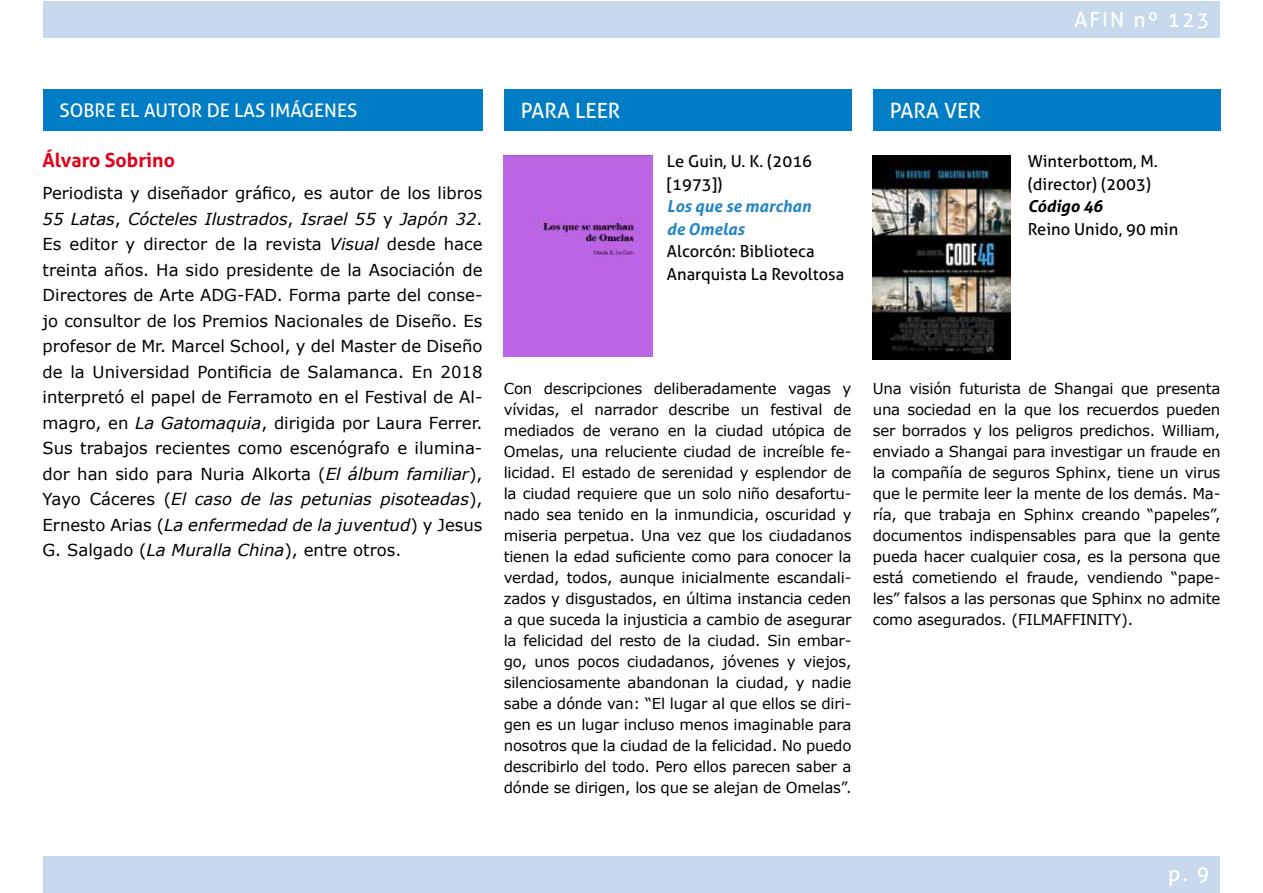
<style>
.page{position:relative;width:1263px;height:893px;background:#fff}
.page>*{position:absolute;margin:0;border:0;box-sizing:border-box;transform-origin:0 0}
.t1{font:21px "Aller";color:#fff}
.t2{font:21px "Aller";letter-spacing:.1em;color:#fff}
.t3{font:700 19.5px "Aller";color:#e2001a}
.t4{font:18.75px "Aller";color:#fff}
.t5{font:16.5px/25.5px "Verdana";color:#000;text-align:justify}
.t6{font:16.5px/22.5px "Aller";color:#000}
.t7{font:italic 700 16.5px/22.5px "Aller";color:#2484c6}
.t8{font:italic 700 16.5px "Aller";color:#000}
.t9{font:15px/21px "Verdana";letter-spacing:-.015em;color:#000;text-align:justify}
.s1{font-style:italic}
</style>
<div class="page">
<div style="left:43px;top:1px;width:1177px;height:37px;background:#c8d9ee"></div>
<div style="left:43px;top:856px;width:1177px;height:37px;background:#c8d9ee"></div>
<div style="left:43px;top:89px;width:439px;height:42px;background:#007dc5"></div>
<div style="left:504px;top:89px;width:347px;height:42px;background:#007dc5"></div>
<img style="left:873px;top:155px;width:138px;height:204px">
<div style="left:873px;top:89px;width:347px;height:42px;background:#007dc5"></div>
<div style="left:504px;top:155px;width:149px;height:201px;background:#bc65e7"></div>
<h1 class="t2" style="left:1074px;top:7px;width:137px">AFIN nº 123</h1>
<p class="t4" style="left:60px;top:99px;width:299px">SOBRE EL AUTOR DE LAS IMÁGENES</p>
<h2 class="t3" style="left:43px;top:148px;width:134px">Álvaro Sobrino</h2>
<p class="t5" style="left:43px;top:180px;width:441px">Periodista y diseñador gráfico, es autor de los libros <span class="s1">55 Latas</span>, <span class="s1">Cócteles Ilustrados</span>, <span class="s1">Israel 55</span> y <span class="s1">Japón 32</span>.<br>Es editor y director de la revista <span class="s1">Visual</span> desde hace treinta años. Ha sido presidente de la Asociación de Directores de Arte ADG-FAD. Forma parte del conse&shy;jo consultor de los Premios Nacionales de Diseño. Es profesor de Mr. Marcel School, y del Master de Diseño de la Universidad Pontificia de Salamanca. En 2018 interpretó el papel de Ferramoto en el Festival de Al&shy;magro, en <span class="s1">La Gatomaquia</span>, dirigida por Laura Ferrer.<br>Sus trabajos recientes como escenógrafo e ilumina&shy;dor han sido para Nuria Alkorta (<span class="s1">El álbum familiar</span>), Yayo Cáceres (<span class="s1">El caso de las petunias pisoteadas</span>), Ernesto Arias (<span class="s1">La enfermedad de la juventud</span>) y Jesus G. Salgado (<span class="s1">La Muralla China</span>), entre otros.</p>
<h1 class="t1" style="left:521px;top:98px;width:101px">PARA LEER</h1>
<p class="t6" style="left:667px;top:150px;width:147px">Le Guin, U. K. (2016 [1973])</p>
<p class="t7" style="left:667px;top:195px;width:146px">Los que se marchan de Omelas</p>
<p class="t6" style="left:667px;top:240px;width:179px">Alcorcón: Biblioteca<br>Anarquista La Revoltosa</p>
<h1 class="t1" style="left:890px;top:98px;width:93px">PARA VER</h1>
<p class="t6" style="left:1028px;top:150px;width:132px">Winterbottom, M. (director) (2003)</p>
<p class="t8" style="left:1028px;top:196px;width:77px">Código 46</p>
<p class="t6" style="left:1028px;top:218px;width:152px">Reino Unido, 90 min</p>
<p class="t9" style="left:504px;top:377px;width:349px">Con descripciones deliberadamente vagas y vívidas, el narrador describe un festival de mediados de verano en la ciudad utópica de Omelas, una reluciente ciudad de increíble fe&shy;licidad. El estado de serenidad y esplendor de la ciudad requiere que un solo niño desafortu&shy;nado sea tenido en la inmundicia, oscuridad y miseria perpetua. Una vez que los ciudadanos tienen la edad suficiente como para conocer la verdad, todos, aunque inicialmente escandali&shy;zados y disgustados, en última instancia ceden a que suceda la injusticia a cambio de asegurar la felicidad del resto de la ciudad. Sin embar&shy;go, unos pocos ciudadanos, jóvenes y viejos, silenciosamente abandonan la ciudad, y nadie sabe a dónde van: “El lugar al que ellos se diri&shy;gen es un lugar incluso menos imaginable para nosotros que la ciudad de la felicidad. No puedo describirlo del todo. Pero ellos parecen saber a dónde se dirigen, los que se alejan de Omelas”.</p>
<p class="t9" style="left:873px;top:377px;width:349px">Una visión futurista de Shangai que presenta una sociedad en la que los recuerdos pueden ser borrados y los peligros predichos. William, enviado a Shangai para investigar un fraude en la compañía de seguros Sphinx, tiene un virus que le permite leer la mente de los demás. Ma&shy;ría, que trabaja en Sphinx creando “papeles”, documentos indispensables para que la gente pueda hacer cualquier cosa, es la persona que está cometiendo el fraude, vendiendo “pape&shy;les” falsos a las personas que Sphinx no admite como asegurados. (FILMAFFINITY).</p>
<h1 class="t1" style="left:1168px;top:861px;width:43px">p. 9</h1>
</div>
